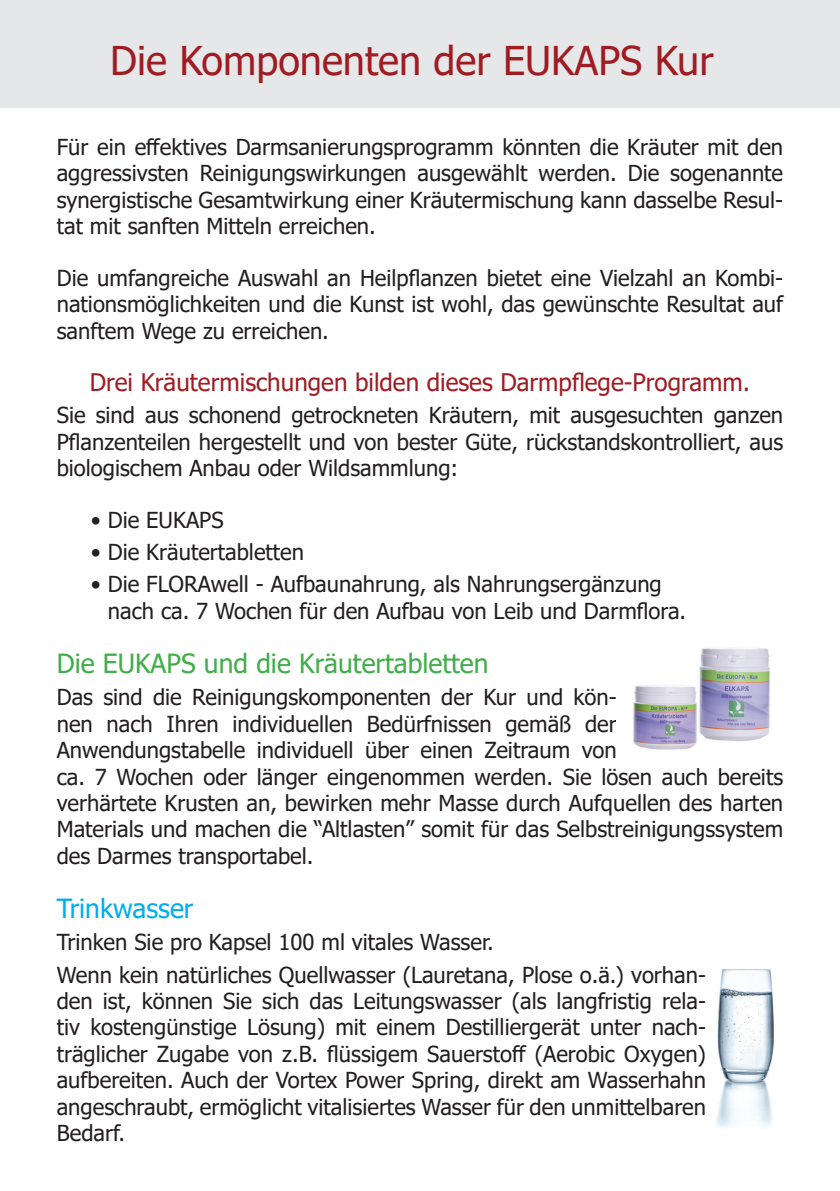
<style>
.page{position:relative;width:840px;height:1191px;background:#fff}
.page>*{position:absolute;margin:0;border:0;box-sizing:border-box;transform-origin:0 0}
.t1{font:39.6px "Tahoma";color:#9f1c23}
.t2{font:26.4px "Tahoma";color:#40ae49}
.t3{font:26.4px "Tahoma";color:#00aeef}
.t4{font:24.2px "Tahoma";color:#9f1c23}
.t5{font:22px/26.4px "Tahoma";color:#231f20;text-align:justify}
</style>
<div class="page">
<div style="left:0;top:0;width:839px;height:108px;background:#e6e7e9"></div>
<img style="left:716px;top:969px;width:58px;height:159px">
<img style="left:699px;top:648px;width:71px;height:44px">
<img style="left:714px;top:692px;width:56px;height:50px">
<img style="left:633px;top:686px;width:51px;height:28px">
<img style="left:633px;top:714px;width:57px;height:36px">
<img style="left:684px;top:671px;width:30px;height:77px">
<h1 class="t1" style="left:110px;top:34px;width:604px">Die Komponenten der EUKAPS Kur</h1>
<p class="t5" style="left:57px;top:135px;width:727px">Für ein effektives Darmsanierungsprogramm könnten die Kräuter mit den aggressivsten Reinigungswirkungen ausgewählt werden. Die sogenannte synergistische Gesamtwirkung einer Kräutermischung kann dasselbe Resul&shy;tat mit sanften Mitteln erreichen.</p>
<p class="t5" style="left:57px;top:266px;width:727px">Die umfangreiche Auswahl an Heilpflanzen bietet eine Vielzahl an Kombi&shy;nationsmöglichkeiten und die Kunst ist wohl, das gewünschte Resultat auf sanftem Wege zu erreichen.</p>
<p class="t4" style="left:90px;top:366px;width:661px">Drei Kräutermischungen bilden dieses Darmpflege-Programm.</p>
<p class="t5" style="left:57px;top:403px;width:727px">Sie sind aus schonend getrockneten Kräutern, mit ausgesuchten ganzen Pflanzenteilen hergestellt und von bester Güte, rückstandskontrolliert, aus biologischem Anbau oder Wildsammlung:</p>
<p class="t5" style="left:91px;top:508px;width:134px">• Die EUKAPS</p>
<p class="t5" style="left:91px;top:540px;width:215px">• Die Kräutertabletten</p>
<p class="t5" style="left:108px;top:572px;width:579px;text-indent:-17px">• Die FLORAwell - Aufbaunahrung, als Nahrungsergänzung nach ca. 7 Wochen für den Aufbau von Leib und Darmflora.</p>
<p class="t2" style="left:57px;top:646px;width:433px">Die EUKAPS und die Kräutertabletten</p>
<p class="t5" style="left:57px;top:685px;width:727px;text-align:left">Das sind die Reinigungskomponenten der Kur und kön-<br>nen nach Ihren individuellen Bedürfnissen gemäß der Anwendungstabelle individuell über einen Zeitraum von<br>ca. 7 Wochen oder länger eingenommen werden. Sie lösen auch bereits verhärtete Krusten an, bewirken mehr Masse durch Aufquellen des harten Materials und machen die “Altlasten” somit für das Selbstreinigungssystem des Darmes transportabel.</p>
<p class="t3" style="left:57px;top:891px;width:138px">Trinkwasser</p>
<p class="t5" style="left:57px;top:927px;width:650px;line-height:32px">Trinken Sie pro Kapsel 100 ml vitales Wasser.<br>Wenn kein natürliches Quellwasser (Lauretana, Plose o.ä.) vorhan-</p>
<p class="t5" style="left:57px;top:989px;width:650px">den ist, können Sie sich das Leitungswasser (als langfristig rela&shy;tiv kostengünstige Lösung) mit einem Destilliergerät unter nach&shy;träglicher Zugabe von z.B. flüssigem Sauerstoff (Aerobic Oxygen) aufbereiten. Auch der Vortex Power Spring, direkt am Wasserhahn angeschraubt, ermöglicht vitalisiertes Wasser für den unmittelbaren Bedarf.</p>
</div>
